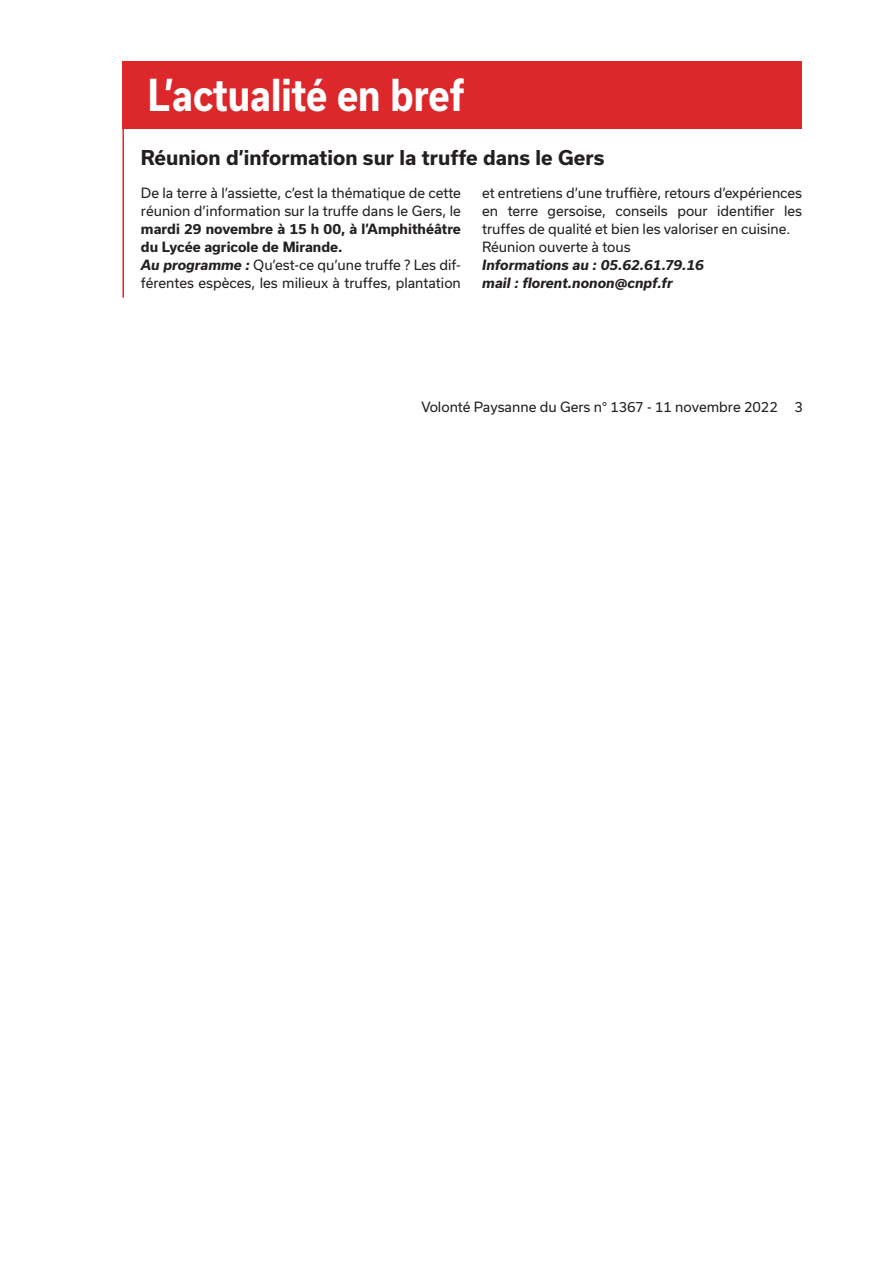
<style>
.page{position:relative;width:893px;height:1263px;background:#fff}
.page>*{position:absolute;margin:0;border:0;box-sizing:border-box;transform-origin:0 0}
.t1{font:700 42px "Usual";color:#fff;scale:.85 1}
.t2{font:700 19.5px "Usual";color:#231f20}
.t3{font:13.5px/18px "Usual";color:#231f20}
.t4{font:italic 700 13.5px/18px "Usual";color:#231f20}
.s1{font-weight:700}
.s2{font-weight:700;font-style:italic}
</style>
<div class="page">
<div style="left:122px;top:62px;width:680px;height:67px;background:#dd282b"></div>
<hr style="left:122px;top:105px;width:2px;height:193px;background:#dd282b">
<h1 class="t1" style="left:148px;top:71px;width:374px">L’actualité en bref</h1>
<h2 class="t2" style="left:141px;top:147px;width:465px">Réunion d’information sur la truffe dans le Gers</h2>
<p class="t3" style="left:141px;top:184px;width:321px">De la terre à l’assiette, c’est la thématique de cette réunion d’information sur la truffe dans le Gers, le</p>
<p class="t3" style="left:141px;top:220px;width:321px"><span class="s1">mardi 29 novembre à 15 h 00, à l’Amphithéâtre du Lycée agricole de Mirande.<br></span><span class="s2">Au programme :</span> Qu’est-ce qu’une truffe ? Les dif&shy;férentes espèces, les milieux à truffes, plantation</p>
<p class="t3" style="left:482px;top:184px;width:321px">et entretiens d’une truffière, retours d’expériences en terre gersoise, conseils pour identifier les truffes de qualité et bien les valoriser en cuisine.<br>Réunion ouverte à tous</p>
<p class="t4" style="left:482px;top:256px;width:223px">Informations au : 05.62.61.79.16 mail : florent.nonon@cnpf.fr</p>
<p class="t3" style="left:421px;top:398px;width:383px">Volonté Paysanne du Gers n° 1367 - 11 novembre 2022 3</p>
</div>
